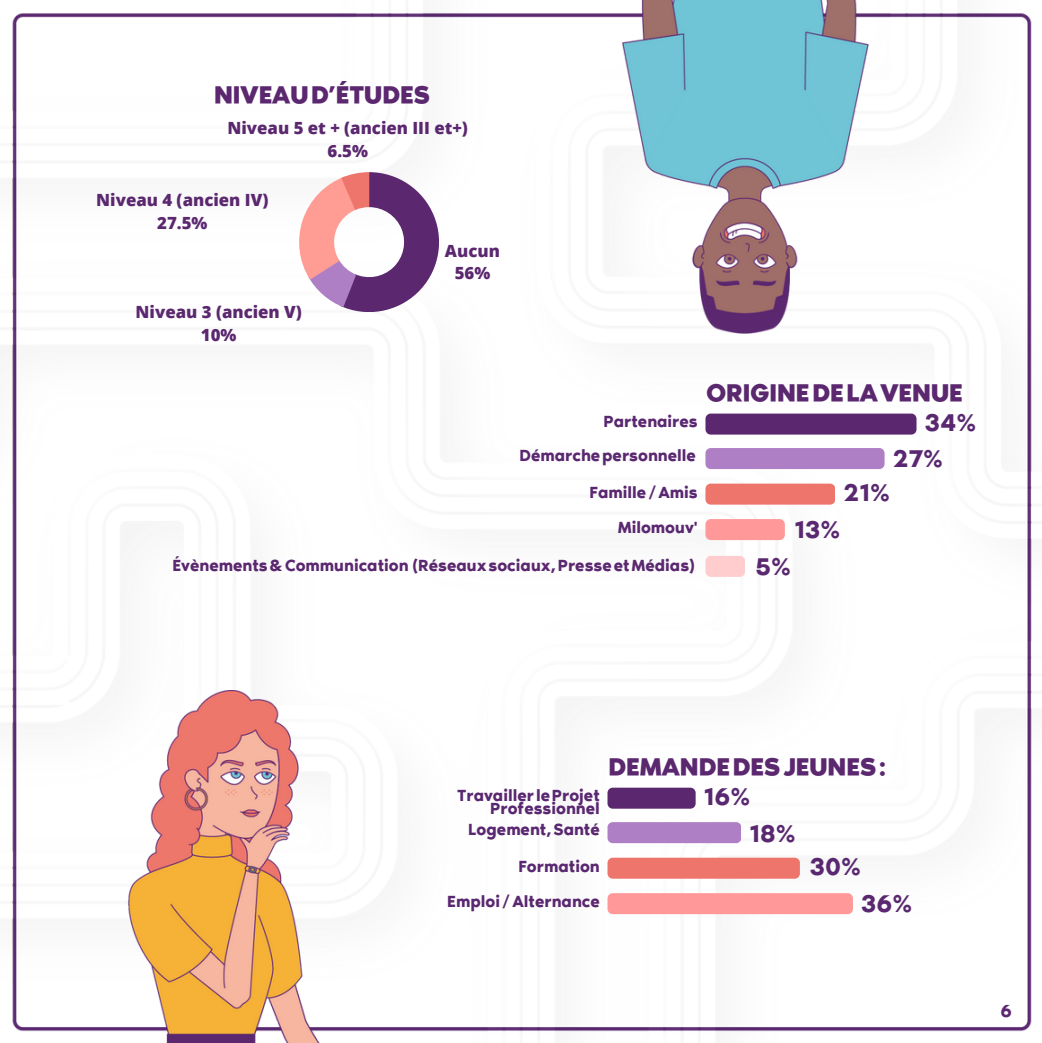
<style>
.page{position:relative;width:1042px;height:1043px;background:#fff}
.page>*{position:absolute;margin:0;border:0;box-sizing:border-box;transform-origin:0 0}
.t1{font:31.5px "RTL Media Pro Regular";color:#5a2870}
.t2{font:30.62px "RTL Media Pro Medium";color:#5b2870}
.t3{font:22.75px "RTL Media Pro Regular";color:#5b2870}
.t4{font:21px "RTL Media Pro Regular";color:#5a2870}
.t5{font:21px "RTL Media Pro Regular";color:#5b2870}
.t6{font:800 16.8px "Open Sans";color:#5b2870}
</style>
<div class="page">
<img style="left:12px;top:13px;width:1020px;height:1019px">
<svg style="left:299px;top:172px;width:140px;height:140px"></svg>
<div style="left:607px;top:821px;width:134px;height:21px;background:#ae7fc4;border-radius:5px"></div>
<div style="left:607px;top:787px;width:88px;height:21px;background:#5b2870;border-radius:5px"></div>
<div style="left:607px;top:857px;width:192px;height:21px;background:#ee756b;border-radius:5px"></div>
<div style="left:607px;top:892px;width:245px;height:21px;background:#f99;border-radius:5px"></div>
<div style="left:705px;top:448px;width:179px;height:21px;background:#ae7fc4;border-radius:5px"></div>
<div style="left:705px;top:413px;width:211px;height:21px;background:#5b2870;border-radius:5px"></div>
<div style="left:705px;top:483px;width:130px;height:21px;background:#ee756b;border-radius:5px"></div>
<div style="left:705px;top:519px;width:79px;height:21px;background:#f99;border-radius:5px"></div>
<div style="left:705px;top:555px;width:40px;height:21px;background:#ffcdcd;border-radius:5px"></div>
<img style="left:123px;top:690px;width:201px;height:351px">
<img style="left:622px;top:0;width:245px;height:333px">
<p class="t2" style="left:214px;top:81px;width:217px">NIVEAUD’ÉTUDES</p>
<p class="t6" style="left:227px;top:116px;width:242px">Niveau 5 et + (ancien III et+)</p>
<p class="t6" style="left:327px;top:139px;width:42px">6.5%</p>
<p class="t6" style="left:96px;top:188px;width:173px">Niveau 4 (ancien IV)</p>
<p class="t6" style="left:157px;top:211px;width:52px">27.5%</p>
<p class="t6" style="left:136px;top:300px;width:168px">Niveau 3 (ancien V)</p>
<p class="t6" style="left:201px;top:323px;width:37px">10%</p>
<p class="t6" style="left:445px;top:238px;width:56px">Aucun</p>
<p class="t6" style="left:454px;top:261px;width:37px">56%</p>
<p class="t2" style="left:706px;top:379px;width:258px">ORIGINEDELAVENUE</p>
<p class="t4" style="left:603px;top:412px;width:96px">Partenaires</p>
<p class="t1" style="left:924px;top:409px;width:53px">34%</p>
<p class="t4" style="left:519px;top:446px;width:178px">Démarchepersonnelle</p>
<p class="t4" style="left:589px;top:483px;width:110px">Famille/Amis</p>
<p class="t4" style="left:617px;top:518px;width:82px">Milomouv'</p>
<p class="t1" style="left:892px;top:445px;width:52px">27%</p>
<p class="t1" style="left:843px;top:478px;width:48px">21%</p>
<p class="t1" style="left:793px;top:516px;width:48px">13%</p>
<p class="t5" style="left:172px;top:556px;width:524px">Évènements&amp;Communication (Réseauxsociaux,PresseetMédias)</p>
<p class="t1" style="left:755px;top:552px;width:37px">5%</p>
<p class="t4" style="left:457px;top:785px;width:144px">TravaillerleProjet</p>
<p class="t4" style="left:490px;top:799px;width:111px">Professionnel</p>
<p class="t4" style="left:468px;top:820px;width:133px">Logement,Santé</p>
<p class="t4" style="left:518px;top:857px;width:83px">Formation</p>
<p class="t4" style="left:447px;top:892px;width:154px">Emploi/Alternance</p>
<p class="t2" style="left:608px;top:753px;width:279px">DEMANDEDESJEUNES:</p>
<p class="t1" style="left:703px;top:783px;width:48px">16%</p>
<p class="t1" style="left:749px;top:819px;width:48px">18%</p>
<p class="t1" style="left:809px;top:852px;width:53px">30%</p>
<p class="t1" style="left:860px;top:889px;width:53px">36%</p>
<p class="t3" style="left:1000px;top:1000px;width:13px">6</p>
</div>
